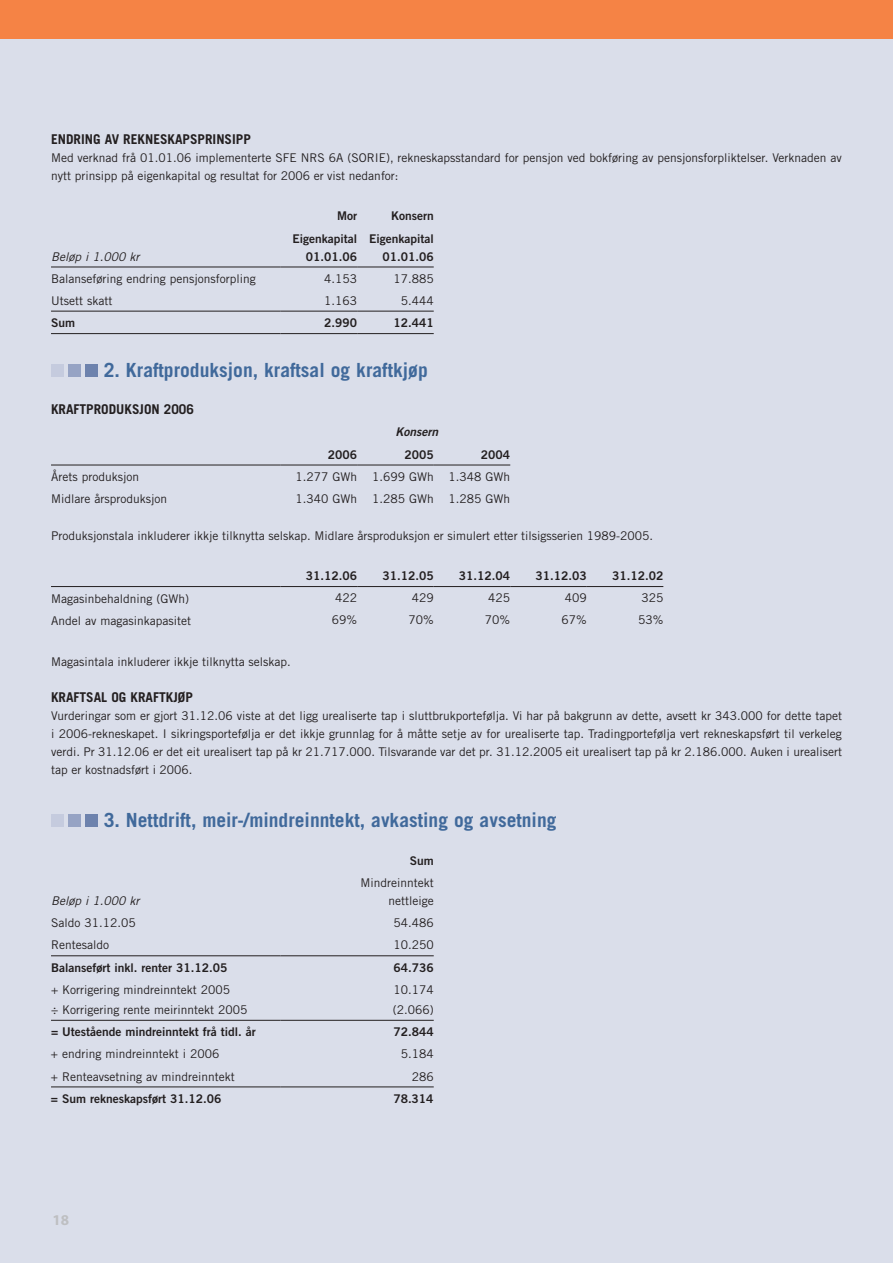
<style>
.page{position:relative;width:893px;height:1263px;background:#dadeea}
.page>*{position:absolute;margin:0;border:0;box-sizing:border-box;transform-origin:0 0}
.t1{font:700 19.5px "Trade Gothic";color:#40699b}
.t2{font:700 15px "Myriad";color:#bebfc2}
.t3{font:700 13.5px "Trade Gothic";color:#231f20}
.t4{font:12px/18px "Trade Gothic";color:#231f20}
.t5{font:12px/18px "Trade Gothic Bold Two";color:#231f20;text-align:right}
.t6{font:italic 12px "Trade Gothic";color:#231f20}
.t7{font:italic 12px "Trade Gothic Bold Two";color:#231f20}
</style>
<div class="page">
<div style="left:0;top:0;width:893px;height:38px;background:#f58345"></div>
<hr style="left:51px;top:311px;width:230px;height:1px;background:#231f20">
<hr style="left:281px;top:311px;width:76px;height:1px;background:#231f20">
<hr style="left:357px;top:311px;width:77px;height:1px;background:#231f20">
<hr style="left:51px;top:267px;width:230px;height:1px;background:#231f20">
<hr style="left:281px;top:267px;width:76px;height:1px;background:#231f20">
<hr style="left:357px;top:267px;width:77px;height:1px;background:#231f20">
<hr style="left:51px;top:333px;width:230px;height:1px;background:#231f20">
<hr style="left:281px;top:333px;width:76px;height:1px;background:#231f20">
<hr style="left:357px;top:333px;width:77px;height:1px;background:#231f20">
<div style="left:51px;top:364px;width:13px;height:13px;background:#c5cbde"></div>
<div style="left:68px;top:364px;width:13px;height:13px;background:#96a3c4"></div>
<div style="left:85px;top:364px;width:13px;height:13px;background:#6d82ad"></div>
<hr style="left:51px;top:465px;width:230px;height:1px;background:#231f20">
<hr style="left:281px;top:465px;width:76px;height:1px;background:#231f20">
<hr style="left:357px;top:465px;width:77px;height:1px;background:#231f20">
<hr style="left:434px;top:465px;width:76px;height:1px;background:#231f20">
<hr style="left:51px;top:586px;width:230px;height:1px;background:#231f20">
<hr style="left:281px;top:586px;width:76px;height:1px;background:#231f20">
<hr style="left:357px;top:586px;width:77px;height:1px;background:#231f20">
<hr style="left:434px;top:586px;width:76px;height:1px;background:#231f20">
<hr style="left:510px;top:586px;width:77px;height:1px;background:#231f20">
<hr style="left:587px;top:586px;width:76px;height:1px;background:#231f20">
<div style="left:51px;top:814px;width:13px;height:13px;background:#c5cbde"></div>
<div style="left:68px;top:814px;width:13px;height:13px;background:#96a3c4"></div>
<div style="left:85px;top:814px;width:13px;height:13px;background:#6d82ad"></div>
<hr style="left:51px;top:955px;width:230px;height:1px;background:#231f20">
<hr style="left:281px;top:955px;width:153px;height:1px;background:#231f20">
<hr style="left:51px;top:1086px;width:230px;height:1px;background:#231f20">
<hr style="left:281px;top:1086px;width:153px;height:1px;background:#231f20">
<hr style="left:51px;top:1020px;width:230px;height:1px;background:#231f20">
<hr style="left:281px;top:1020px;width:153px;height:1px;background:#231f20">
<p class="t3" style="left:51px;top:131px;width:193px">Endring av rekneskapsprinsipp</p>
<p class="t4" style="left:51px;top:149px;width:792px">Med verknad frå 01.01.06 implementerte SFE NRS 6A (SORIE), rekneskapsstandard for pensjon ved bokføring av pensjonsforpliktelser. Verknaden av nytt prinsipp på eigenkapital og resultat for 2006 er vist nedanfor:</p>
<p class="t5" style="left:337px;top:207px;width:21px">Mor</p>
<p class="t5" style="left:391px;top:207px;width:44px">Konsern</p>
<p class="t6" style="left:51px;top:249px;width:90px">Beløp i 1.000 kr</p>
<p class="t5" style="left:292px;top:229px;width:66px">Eigenkapital<br>01.01.06</p>
<p class="t5" style="left:369px;top:229px;width:66px">Eigenkapital<br>01.01.06</p>
<p class="t4" style="left:51px;top:269px;width:206px">Balanseføring endring pensjonsforpling</p>
<p class="t4" style="left:324px;top:269px;width:34px">4.153</p>
<p class="t4" style="left:393px;top:269px;width:42px">17.885</p>
<p class="t4" style="left:51px;top:291px;width:63px">Utsett skatt</p>
<p class="t4" style="left:324px;top:291px;width:34px">1.163</p>
<p class="t4" style="left:401px;top:291px;width:34px">5.444</p>
<p class="t5" style="left:51px;top:314px;width:25px">Sum</p>
<p class="t5" style="left:324px;top:314px;width:34px">2.990</p>
<p class="t5" style="left:393px;top:314px;width:42px">12.441</p>
<h1 class="t1" style="left:104px;top:358px;width:325px">2. Kraftproduksjon, kraftsal og kraftkjøp</h1>
<p class="t3" style="left:51px;top:401px;width:144px">Kraftproduksjon 2006</p>
<p class="t7" style="left:395px;top:424px;width:44px">Konsern</p>
<p class="t5" style="left:328px;top:445px;width:31px">2006</p>
<p class="t5" style="left:404px;top:445px;width:31px">2005</p>
<p class="t5" style="left:481px;top:445px;width:31px">2004</p>
<p class="t4" style="left:51px;top:467px;width:90px">Årets produksjon</p>
<p class="t4" style="left:295px;top:467px;width:216px">1.277 GWh 1.699 GWh 1.348 GWh</p>
<p class="t4" style="left:51px;top:489px;width:118px">Midlare årsproduksjon</p>
<p class="t4" style="left:295px;top:489px;width:216px">1.340 GWh 1.285 GWh 1.285 GWh</p>
<p class="t4" style="left:51px;top:527px;width:604px">Produksjonstala inkluderer ikkje tilknytta selskap. Midlare årsproduksjon er simulert etter tilsigsserien 1989-2005.</p>
<p class="t5" style="left:306px;top:567px;width:53px">31.12.06</p>
<p class="t5" style="left:382px;top:567px;width:53px">31.12.05</p>
<p class="t5" style="left:459px;top:567px;width:53px">31.12.04</p>
<p class="t5" style="left:535px;top:567px;width:53px">31.12.03</p>
<p class="t5" style="left:612px;top:567px;width:53px">31.12.02</p>
<p class="t4" style="left:51px;top:589px;width:140px">Magasinbehaldning (GWh)</p>
<p class="t4" style="left:335px;top:589px;width:23px">422</p>
<p class="t4" style="left:412px;top:589px;width:23px">429</p>
<p class="t4" style="left:488px;top:589px;width:23px">425</p>
<p class="t4" style="left:565px;top:589px;width:23px">409</p>
<p class="t4" style="left:641px;top:589px;width:23px">325</p>
<p class="t4" style="left:51px;top:611px;width:142px">Andel av magasinkapasitet</p>
<p class="t4" style="left:332px;top:611px;width:27px">69%</p>
<p class="t4" style="left:408px;top:611px;width:27px">70%</p>
<p class="t4" style="left:485px;top:611px;width:27px">70%</p>
<p class="t4" style="left:561px;top:611px;width:27px">67%</p>
<p class="t4" style="left:638px;top:611px;width:27px">53%</p>
<p class="t4" style="left:51px;top:653px;width:241px">Magasintala inkluderer ikkje tilknytta selskap.</p>
<p class="t3" style="left:51px;top:689px;width:142px">Kraftsal og kraftkjøp</p>
<p class="t4" style="left:51px;top:707px;width:792px;text-align:justify">Vurderingar som er gjort 31.12.06 viste at det ligg urealiserte tap i sluttbrukportefølja. Vi har på bakgrunn av dette, avsett kr 343.000 for dette tapet i 2006-rekneskapet. I sikringsportefølja er det ikkje grunnlag for å måtte setje av for urealiserte tap. Tradingportefølja vert rekneskapsført til verkeleg verdi. Pr 31.12.06 er det eit urealisert tap på kr 21.717.000. Tilsvarande var det pr. 31.12.2005 eit urealisert tap på kr 2.186.000. Auken i urealisert tap er kostnadsført i 2006.</p>
<h1 class="t1" style="left:104px;top:808px;width:454px">3. Nettdrift, meir-/mindreinntekt, avkasting og avsetning</h1>
<p class="t5" style="left:410px;top:852px;width:25px">Sum</p>
<p class="t6" style="left:51px;top:894px;width:90px">Beløp i 1.000 kr</p>
<p class="t4" style="left:360px;top:874px;width:75px;text-align:right">Mindreinntekt nettleige</p>
<p class="t4" style="left:51px;top:914px;width:86px">Saldo 31.12.05</p>
<p class="t4" style="left:393px;top:914px;width:42px">54.486</p>
<p class="t4" style="left:51px;top:936px;width:60px">Rentesaldo</p>
<p class="t4" style="left:393px;top:936px;width:42px">10.250</p>
<p class="t5" style="left:51px;top:958px;width:178px">Balanseført inkl. renter 31.12.05</p>
<p class="t5" style="left:393px;top:958px;width:42px">64.736</p>
<p class="t4" style="left:51px;top:980px;width:181px">+ Korrigering mindreinntekt 2005</p>
<p class="t4" style="left:393px;top:980px;width:42px">10.174</p>
<p class="t4" style="left:51px;top:1000px;width:198px">÷ Korrigering rente meirinntekt 2005</p>
<p class="t4" style="left:393px;top:1000px;width:42px">(2.066)</p>
<p class="t5" style="left:51px;top:1023px;width:206px">= Utestående mindreinntekt frå tidl. år</p>
<p class="t5" style="left:393px;top:1023px;width:42px">72.844</p>
<p class="t4" style="left:51px;top:1045px;width:170px">+ endring mindreinntekt i 2006</p>
<p class="t4" style="left:401px;top:1045px;width:34px">5.184</p>
<p class="t4" style="left:51px;top:1067px;width:185px">+ Renteavsetning av mindreinntekt</p>
<p class="t4" style="left:412px;top:1067px;width:23px">286</p>
<p class="t5" style="left:51px;top:1089px;width:172px">= Sum rekneskapsført 31.12.06</p>
<p class="t5" style="left:393px;top:1089px;width:42px">78.314</p>
<p class="t2" style="left:53px;top:1212px;width:18px">18</p>
</div>
